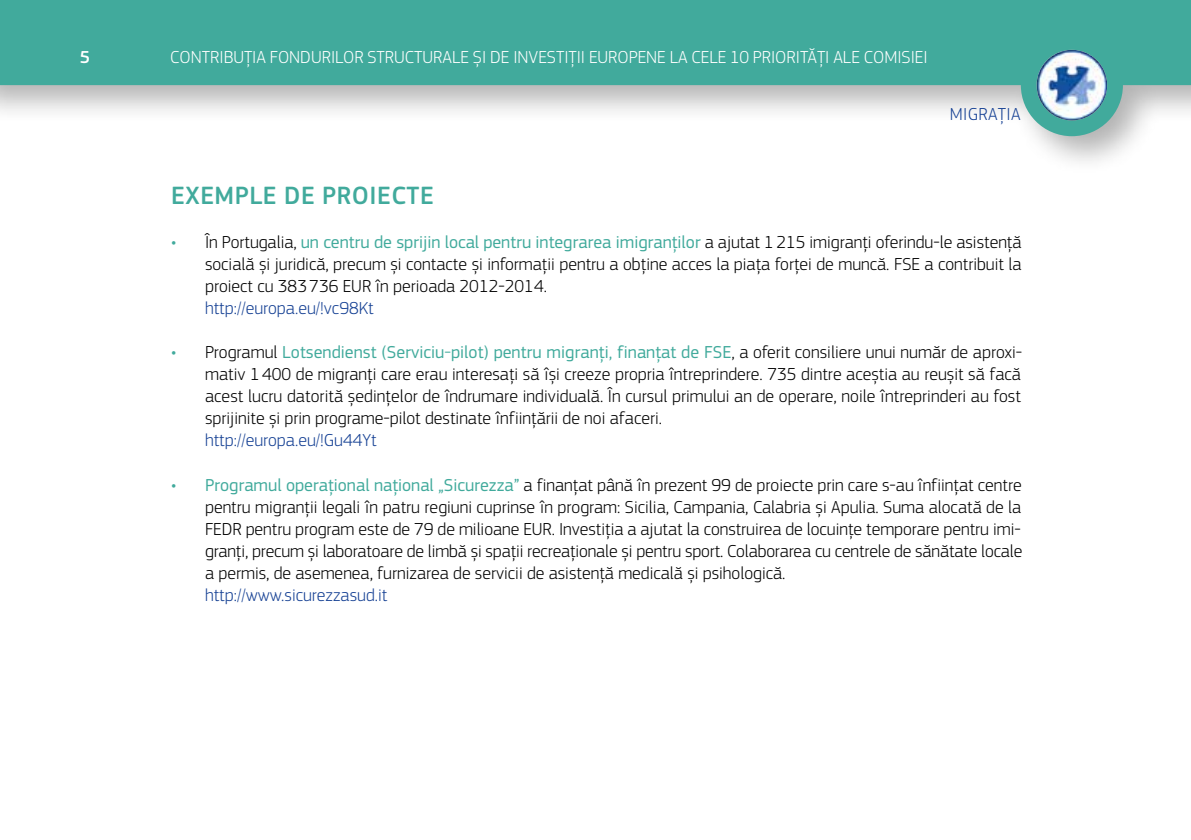
<style>
.page{position:relative;width:1191px;height:840px;background:#fff}
.page>*{position:absolute;margin:0;border:0;box-sizing:border-box;transform-origin:0 0}
.t1{font:500 26px "EC Square Sans Pro";letter-spacing:.02em;color:#41aa9c}
.t2{font:300 18px/22px "EC Square Sans Pro";color:#000;text-align:justify}
.t3{font:300 18px "EC Square Sans Pro";color:#fff}
.t4{font:300 18px "EC Square Sans Pro";color:#164194}
.t5{font:300 18px "EC Square Sans Pro";letter-spacing:.02em;color:#164194}
.t6{font:500 18px "EC Square Sans Pro";color:#fff}
.s1{font-size:20px;color:#41aa9c}
.s2{font-weight:400;color:#41aa9c}
</style>
<div class="page">
<div style="left:0;top:0;width:1191px;height:174px;background:#000;opacity:.3"></div>
<div style="left:0;top:0;width:1191px;height:85px;background:#41aa9c"></div>
<div style="left:1020px;top:34px;width:103px;height:102px;background:#41aa9c;border-radius:50%"></div>
<img style="left:1036px;top:50px;width:71px;height:70px">
<p class="t6" style="left:80px;top:47px;width:12px">5</p>
<p class="t3" style="left:170px;top:47px;width:759px">CONTRIBUȚIA FONDURILOR STRUCTURALE ȘI DE INVESTIȚII EUROPENE LA CELE 10 PRIORITĂȚI ALE COMISIEI</p>
<p class="t5" style="left:950px;top:104px;width:72px">MIGRAȚIA</p>
<h1 class="t1" style="left:171px;top:180px;width:264px">EXEMPLE DE PROIECTE</h1>
<p class="t2" style="left:205px;top:231px;width:818px;text-indent:-34px"><span class="s1">•</span> În Portugalia, <span class="s2">un centru de sprijin local pentru integrarea imigranților</span> a ajutat 1 215 imigranți oferindu-le asistență socială și juridică, precum și contacte și informații pentru a obține acces la piața forței de muncă. FSE a contribuit la proiect cu 383736 EUR în perioada 2012-2014.</p>
<p class="t4" style="left:205px;top:298px;width:170px">http://europa.eu/!vc98Kt</p>
<p class="t2" style="left:205px;top:341px;width:818px;text-indent:-34px"><span class="s1">•</span> Programul <span class="s2">Lotsendienst (Serviciu-pilot) pentru migranți, finanțat de FSE</span>, a oferit consiliere unui număr de aproxi&shy;mativ 1400 de migranți care erau interesați să își creeze propria întreprindere. 735 dintre aceștia au reușit să facă acest lucru datorită ședințelor de îndrumare individuală. În cursul primului an de operare, noile întreprinderi au fost sprijinite și prin programe-pilot destinate înființării de noi afaceri.</p>
<p class="t4" style="left:205px;top:430px;width:173px">http://europa.eu/!Gu44Yt</p>
<p class="t2" style="left:205px;top:473px;width:819px;text-indent:-34px"><span class="s1">•</span> <span class="s2">Programul operațional național „Sicurezza”</span> a finanțat până în prezent 99 de proiecte prin care s-au înființat centre pentru migranții legali în patru regiuni cuprinse în program: Sicilia, Campania, Calabria și Apulia. Suma alocată de la FEDR pentru program este de 79 de milioane EUR. Investiția a ajutat la construirea de locuințe temporare pentru imi&shy;granți, precum și laboratoare de limbă și spații recreaționale și pentru sport. Colaborarea cu centrele de sănătate locale a permis, de asemenea, furnizarea de servicii de asistență medicală și psihologică.</p>
<p class="t4" style="left:205px;top:584px;width:184px">http://www.sicurezzasud.it</p>
</div>
